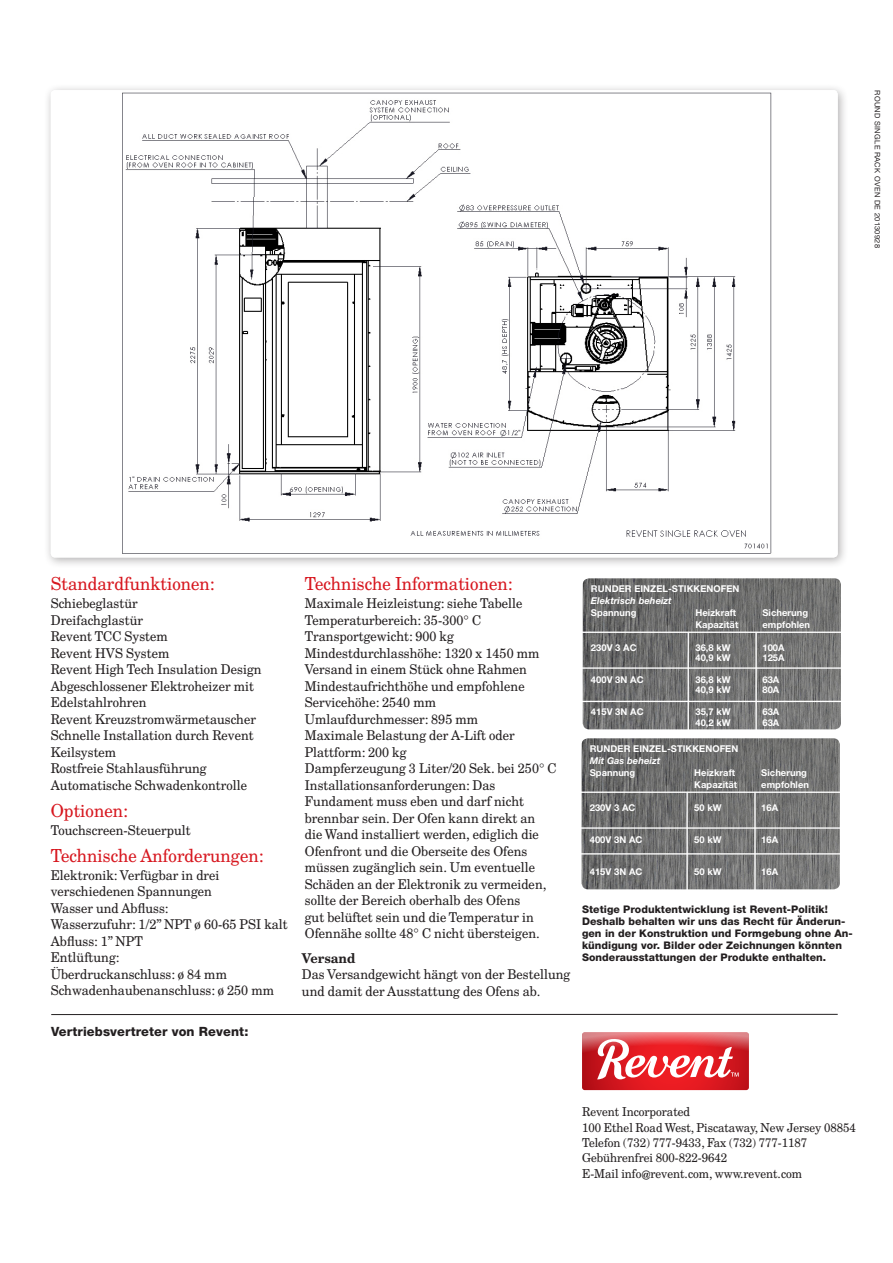
<style>
.page{position:relative;width:893px;height:1263px;background:#fff}
.page>*{position:absolute;margin:0;border:0;box-sizing:border-box;transform-origin:0 0}
.t1{font:18px "New Century Schoolbook JVD";letter-spacing:.005em;color:#d7171f}
.t2{font:13.5px/16.5px "New Century Schoolbook JVD";letter-spacing:.005em;color:#231f20}
.t3{font:700 13.5px "New Century Schlbk LT Std";color:#231f20;scale:.94 1}
.t4{font:800 12.75px "Helvetica Neue LT Std";letter-spacing:.01em;color:#231f20}
.t5{font:12.3px/15.5px "New Century Schoolbook JVD";color:#231f20}
.t6{font:800 10.5px/12px "Helvetica Neue LT Std";letter-spacing:.005em;color:#231f20}
.t7{font:700 9.45px "Helvetica Neue LT Std";letter-spacing:.005em;color:#fff}
.t8{font:italic 700 9.45px "Helvetica Neue LT Std";letter-spacing:.005em;color:#fff}
.t9{font:7.5px "Helvetica Neue LT Std";letter-spacing:.04em;color:#231f20}
</style>
<div class="page">
<div style="left:44px;top:83px;width:805px;height:486px;background:#231f20;opacity:.35"></div>
<img style="left:51px;top:90px;width:787px;height:467px">
<hr style="left:51px;top:1014px;width:787px;height:1px;background:#231f20">
<svg style="left:582px;top:1032px;width:167px;height:58px;background:#e25258"></svg>
<img style="left:583px;top:578px;width:258px;height:151px">
<hr style="left:579px;top:632px;width:263px;height:1px;background:#fff">
<hr style="left:579px;top:667px;width:263px;height:2px;background:#fff">
<hr style="left:579px;top:701px;width:265px;height:1px;background:#fff">
<hr style="left:688px;top:632px;width:1px;height:99px;background:#fff">
<hr style="left:755px;top:632px;width:2px;height:99px;background:#fff">
<img style="left:582px;top:738px;width:258px;height:151px">
<hr style="left:578px;top:791px;width:263px;height:2px;background:#fff">
<hr style="left:578px;top:827px;width:263px;height:2px;background:#fff">
<hr style="left:578px;top:853px;width:265px;height:1px;background:#fff">
<hr style="left:686px;top:792px;width:2px;height:99px;background:#fff">
<hr style="left:754px;top:792px;width:2px;height:99px;background:#fff">
<p class="t9" style="left:882px;top:90px;width:159px;rotate:90deg">ROUND SINGLE RACK OVEN DE 20130928</p>
<h1 class="t1" style="left:51px;top:573px;width:166px">Standardfunktionen:</h1>
<p class="t2" style="left:51px;top:595px;width:212px">Schiebeglastür<br>Dreifachglastür<br>Revent TCC System<br>Revent HVS System<br>Revent High Tech Insulation Design<br>Abgeschlossener Elektroheizer mit<br>Edelstahlrohren<br>Revent Kreuzstromwärmetauscher<br>Schnelle Installation durch Revent<br>Keilsystem<br>Rostfreie Stahlausführung<br>Automatische Schwadenkontrolle</p>
<h1 class="t1" style="left:51px;top:799px;width:79px">Optionen:</h1>
<p class="t2" style="left:51px;top:821px;width:141px">Touchscreen-Steuerpult</p>
<h1 class="t1" style="left:51px;top:844px;width:215px">Technische Anforderungen:</h1>
<p class="t2" style="left:51px;top:866px;width:238px">Elektronik: Verfügbar in drei verschiedenen Spannungen<br>Wasser und Abfluss:<br>Wasserzufuhr: 1/2” NPT ø 60-65 PSI kalt<br>Abfluss: 1” NPT<br>Entlüftung:<br>Überdruckanschluss: ø 84 mm<br>Schwadenhaubenanschluss: ø 250 mm</p>
<p class="t4" style="left:51px;top:1024px;width:199px">Vertriebsvertreter von Revent:</p>
<h1 class="t1" style="left:305px;top:573px;width:210px">Technische Informationen:</h1>
<p class="t2" style="left:305px;top:595px;width:253px">Maximale Heizleistung: siehe Tabelle Temperaturbereich: 35-300° C Transportgewicht: 900 kg Mindestdurchlasshöhe: 1320 x 1450 mm Versand in einem Stück ohne Rahmen Mindestaufrichthöhe und empfohlene Servicehöhe: 2540 mm Umlaufdurchmesser: 895 mm<br>Maximale Belastung der A-Lift oder Plattform: 200 kg<br>Dampferzeugung 3 Liter/20 Sek. bei 250° C Installationsanforderungen: Das Fundament muss eben und darf nicht brennbar sein. Der Ofen kann direkt an<br>die Wand installiert werden, ediglich die Ofenfront und die Oberseite des Ofens müssen zugänglich sein. Um eventuelle Schäden an der Elektronik zu vermeiden, sollte der Bereich oberhalb des Ofens<br>gut belüftet sein und die Temperatur in Ofennähe sollte 48° C nicht übersteigen.</p>
<p class="t3" style="left:302px;top:949px;width:59px">Versand</p>
<p class="t2" style="left:302px;top:966px;width:270px">Das Versandgewicht hängt von der Bestellung und damit der Ausstattung des Ofens ab.</p>
<p class="t7" style="left:591px;top:582px;width:29px">Runder</p>
<p class="t7" style="left:634px;top:582px;width:107px">Einzel-Stikkenofen</p>
<p class="t8" style="left:591px;top:594px;width:82px">Elektrisch beheizt</p>
<p class="t7" style="left:591px;top:606px;width:47px">Spannung</p>
<p class="t7" style="left:695px;top:606px;width:42px">Heizkraft</p>
<p class="t7" style="left:762px;top:606px;width:47px">Sicherung</p>
<p class="t7" style="left:695px;top:619px;width:44px">Kapazität</p>
<p class="t7" style="left:762px;top:619px;width:49px">empfohlen</p>
<p class="t7" style="left:591px;top:641px;width:47px">230V 3 AC</p>
<p class="t7" style="left:695px;top:641px;width:37px">36,8 kW</p>
<p class="t7" style="left:762px;top:641px;width:24px">100A</p>
<p class="t7" style="left:695px;top:652px;width:37px">40,9 kW</p>
<p class="t7" style="left:762px;top:652px;width:24px">125A</p>
<p class="t7" style="left:591px;top:673px;width:54px">400V 3N AC</p>
<p class="t7" style="left:695px;top:673px;width:37px">36,8 kW</p>
<p class="t7" style="left:762px;top:673px;width:18px">63A</p>
<p class="t7" style="left:695px;top:684px;width:37px">40,9 kW</p>
<p class="t7" style="left:762px;top:684px;width:18px">80A</p>
<p class="t7" style="left:591px;top:706px;width:54px">415V 3N AC</p>
<p class="t7" style="left:695px;top:706px;width:37px">35,7 kW</p>
<p class="t7" style="left:762px;top:706px;width:18px">63A</p>
<p class="t7" style="left:695px;top:716px;width:37px">40,2 kW</p>
<p class="t7" style="left:762px;top:716px;width:18px">63A</p>
<p class="t7" style="left:590px;top:742px;width:29px">Runder</p>
<p class="t7" style="left:633px;top:742px;width:107px">Einzel-Stikkenofen</p>
<p class="t8" style="left:590px;top:754px;width:72px">Mit Gas beheizt</p>
<p class="t7" style="left:590px;top:766px;width:47px">Spannung</p>
<p class="t7" style="left:694px;top:766px;width:42px">Heizkraft</p>
<p class="t7" style="left:761px;top:766px;width:47px">Sicherung</p>
<p class="t7" style="left:694px;top:778px;width:44px">Kapazität</p>
<p class="t7" style="left:761px;top:778px;width:49px">empfohlen</p>
<p class="t7" style="left:590px;top:801px;width:47px">230V 3 AC</p>
<p class="t7" style="left:694px;top:801px;width:29px">50 kW</p>
<p class="t7" style="left:761px;top:801px;width:18px">16A</p>
<p class="t7" style="left:590px;top:833px;width:54px">400V 3N AC</p>
<p class="t7" style="left:694px;top:833px;width:29px">50 kW</p>
<p class="t7" style="left:761px;top:833px;width:18px">16A</p>
<p class="t7" style="left:590px;top:866px;width:54px">415V 3N AC</p>
<p class="t7" style="left:694px;top:866px;width:29px">50 kW</p>
<p class="t7" style="left:761px;top:866px;width:18px">16A</p>
<p class="t6" style="left:582px;top:903px;width:272px">Stetige Produktentwicklung ist Revent-Politik!<br>Deshalb behalten wir uns das Recht für Änderun&shy;gen in der Konstruktion und Formgebung ohne An&shy;kündigung vor. Bilder oder Zeichnungen könnten Sonderausstattungen der Produkte enthalten.</p>
<p class="t5" style="left:582px;top:1104px;width:275px">Revent Incorporated<br>100 Ethel Road West, Piscataway, New Jersey 08854<br>Telefon (732) 777-9433, Fax (732) 777-1187<br>Gebührenfrei 800-822-9642<br>E-Mail info@revent.com, www.revent.com</p>
</div>
